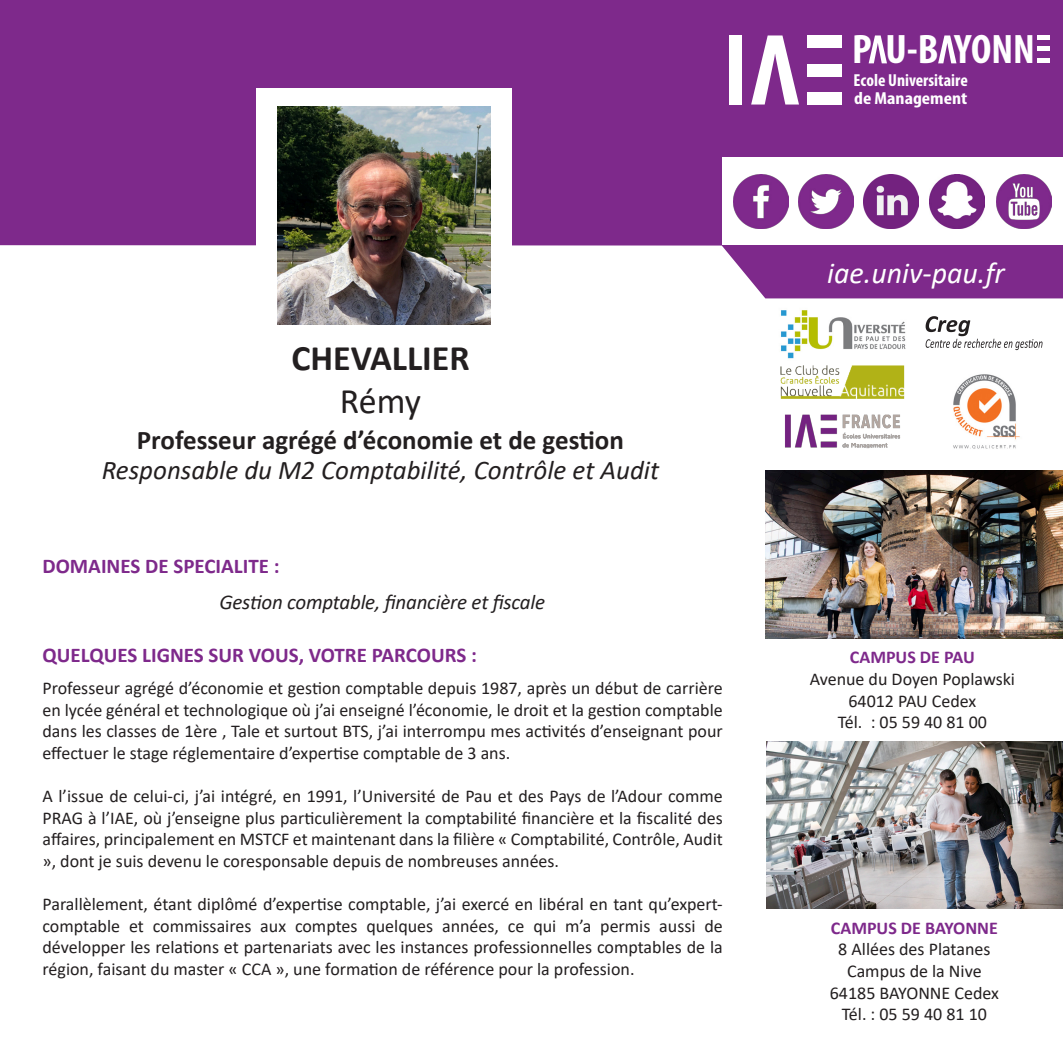
<style>
.page{position:relative;width:1063px;height:1063px;background:#fff}
.page>*{position:absolute;margin:0;border:0;box-sizing:border-box;transform-origin:0 0}
.t1{font:700 condensed 41.4px "Myriad Pro";color:#fff;scale:1.04 1}
.t2{font:700 36px "Calibri";color:#231f20}
.t3{font:36px "Calibri";color:#231f20}
.t4{font:italic 30px "Calibri";color:#fff}
.t5{font:italic 27px "Calibri";color:#231f20}
.t6{font:700 27px "Calibri";color:#231f20}
.t7{font:700 21px "Calibri";color:#7e298b}
.t8{font:italic 21px "Calibri";letter-spacing:-.01em;color:#231f20}
.t9{font:18px/21.6px "Calibri";color:#231f20;text-align:justify}
.t10{font:700 18px "Calibri";color:#7e298b}
.t11{font:700 condensed 17.4px/18.6px "Myriad Pro";color:#fff}
</style>
<div class="page">
<svg style="left:0;top:0;width:1063px;height:298px;background:#8c4198"></svg>
<div style="left:256px;top:88px;width:256px;height:259px;background:#fff"></div>
<img style="left:277px;top:107px;width:213px;height:218px">
<img style="left:766px;top:471px;width:297px;height:167px">
<img style="left:767px;top:742px;width:296px;height:167px">
<div style="left:722px;top:158px;width:341px;height:87px;background:#fff"></div>
<img style="left:733px;top:174px;width:55px;height:55px">
<img style="left:798px;top:174px;width:55px;height:55px">
<img style="left:864px;top:174px;width:55px;height:55px">
<img style="left:930px;top:174px;width:54px;height:55px">
<img style="left:996px;top:174px;width:55px;height:55px">
<div style="left:729px;top:35px;width:13px;height:70px;background:#fff"></div>
<svg style="left:751px;top:35px;width:48px;height:70px"></svg>
<div style="left:807px;top:35px;width:35px;height:13px;background:#fff"></div>
<div style="left:807px;top:92px;width:35px;height:13px;background:#fff"></div>
<div style="left:807px;top:64px;width:35px;height:12px;background:#fff"></div>
<div style="left:1037px;top:35px;width:12px;height:5px;background:#fff"></div>
<hr style="left:1037px;top:47px;width:12px;height:4px;background:#fff">
<hr style="left:1037px;top:59px;width:12px;height:4px;background:#fff">
<svg style="left:869px;top:35px;width:18px;height:28px"></svg>
<svg style="left:938px;top:35px;width:18px;height:28px"></svg>
<img style="left:953px;top:374px;width:67px;height:75px">
<img style="left:781px;top:310px;width:125px;height:49px">
<img style="left:785px;top:414px;width:116px;height:35px">
<img style="left:781px;top:365px;width:124px;height:33px">
<svg style="left:926px;top:316px;width:117px;height:34px"></svg>
<p class="t2" style="left:291px;top:332px;width:180px">CHEVALLIER</p>
<p class="t3" style="left:340px;top:376px;width:83px">Rémy</p>
<p class="t6" style="left:137px;top:421px;width:489px">Professeur agrégé d’économie et de gestion</p>
<p class="t5" style="left:102px;top:451px;width:559px">Responsable du M2 Comptabilité, Contrôle et Audit</p>
<p class="t7" style="left:43px;top:552px;width:239px">DOMAINES DE SPECIALITE :</p>
<p class="t8" style="left:219px;top:588px;width:327px">Gestion comptable, financière et fiscale</p>
<p class="t7" style="left:43px;top:640px;width:436px">QUELQUES LIGNES SUR VOUS, VOTRE PARCOURS :</p>
<p class="t9" style="left:43px;top:677px;width:682px">Professeur agrégé d’économie et gestion comptable depuis 1987, après un début de carrière en lycée général et technologique où j’ai enseigné l’économie, le droit et la gestion comptable dans les classes de 1ère , Tale et surtout BTS, j’ai interrompu mes activités d’enseignant pour effectuer le stage réglementaire d’expertise comptable de 3 ans.</p>
<p class="t9" style="left:43px;top:785px;width:682px">A l’issue de celui-ci, j’ai intégré, en 1991, l’Université de Pau et des Pays de l’Adour comme PRAG à l’IAE, où j’enseigne plus particulièrement la comptabilité financière et la fiscalité des affaires, principalement en MSTCF et maintenant dans la filière « Comptabilité, Contrôle, Audit », dont je suis devenu le coresponsable depuis de nombreuses années.</p>
<p class="t9" style="left:43px;top:893px;width:682px">Parallèlement, étant diplômé d’expertise comptable, j’ai exercé en libéral en tant qu’expert&shy;comptable et commissaires aux comptes quelques années, ce qui m’a permis aussi de développer les relations et partenariats avec les instances professionnelles comptables de la région, faisant du master « CCA », une formation de référence pour la profession.</p>
<h1 class="t1" style="left:852px;top:24px;width:177px">P U-B YONN</h1>
<p class="t11" style="left:854px;top:70px;width:116px">Ecole Universitaire de Management</p>
<p class="t4" style="left:827px;top:252px;width:179px">iae.univ-pau.fr</p>
<p class="t10" style="left:850px;top:645px;width:126px">CAMPUS DE PAU</p>
<p class="t9" style="left:810px;top:668px;width:207px">Avenue du Doyen Poplawski</p>
<p class="t9" style="left:848px;top:689px;width:129px">64012 PAU Cedex</p>
<p class="t9" style="left:838px;top:711px;width:151px">Tél. : 05 59 40 81 00</p>
<p class="t10" style="left:831px;top:915px;width:168px">CAMPUS DE BAYONNE</p>
<p class="t9" style="left:838px;top:938px;width:154px">8 Allées des Platanes</p>
<p class="t9" style="left:847px;top:960px;width:136px">Campus de la Nive</p>
<p class="t9" style="left:830px;top:981px;width:171px">64185 BAYONNE Cedex</p>
<p class="t9" style="left:842px;top:1003px;width:147px">Tél. : 05 59 40 81 10</p>
</div>
